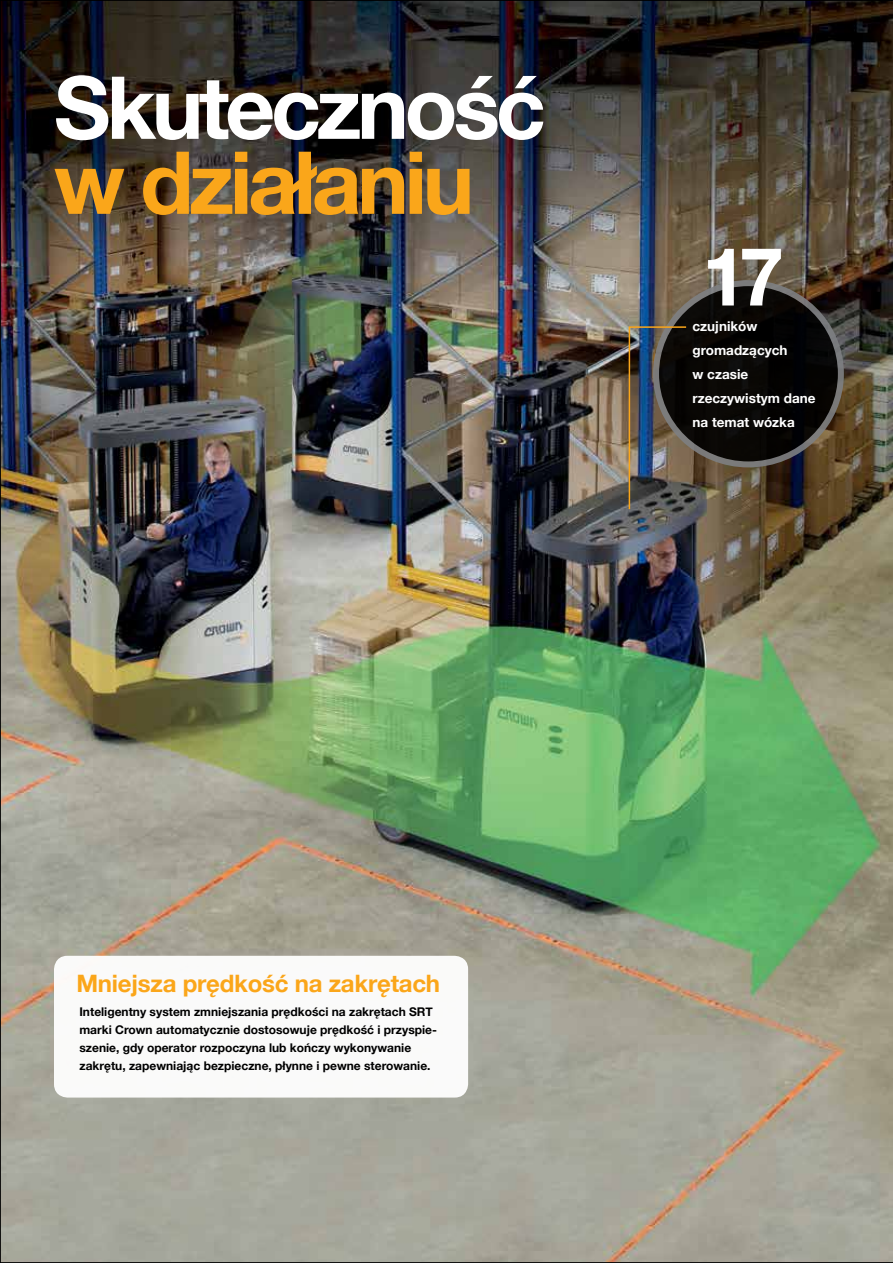
<style>
.page{position:relative;width:893px;height:1263px;background:#fff}
.page>*{position:absolute;margin:0;border:0;box-sizing:border-box;transform-origin:0 0}
.t1{font:700 87px "Helvetica Neue";letter-spacing:-.05em;color:#fff}
.t2{font:700 87px "Helvetica Neue";letter-spacing:-.05em;color:#faa61a}
.t3{font:700 81px "Helvetica Neue";color:#fff}
.t4{font:700 24px "Helvetica Neue";letter-spacing:-.01em;color:#faa61a}
.t5{font:700 13.5px/24px "Helvetica Neue";color:#fff}
.t6{font:700 12px/18px "Helvetica Neue";color:#000}
</style>
<div class="page">
<img style="left:0;top:0;width:893px;height:1263px">
<h1 class="t1" style="left:54px;top:54px;width:493px">Skuteczność</h1>
<h1 class="t2" style="left:54px;top:129px;width:422px">w działaniu</h1>
<h2 class="t3" style="left:702px;top:226px;width:83px">17</h2>
<p class="t5" style="left:692px;top:313px;width:124px">czujników gromadzących<br>w czasie rzeczywistym dane na temat wózka</p>
<h3 class="t4" style="left:76px;top:968px;width:365px">Mniejsza prędkość na zakrętach</h3>
<p class="t6" style="left:79px;top:1003px;width:359px">Inteligentny system zmniejszania prędkości na zakrętach SRT marki Crown automatycznie dostosowuje prędkość i przyspie&shy;szenie, gdy operator rozpoczyna lub kończy wykonywanie zakrętu, zapewniając bezpieczne, płynne i pewne sterowanie.</p>
</div>
